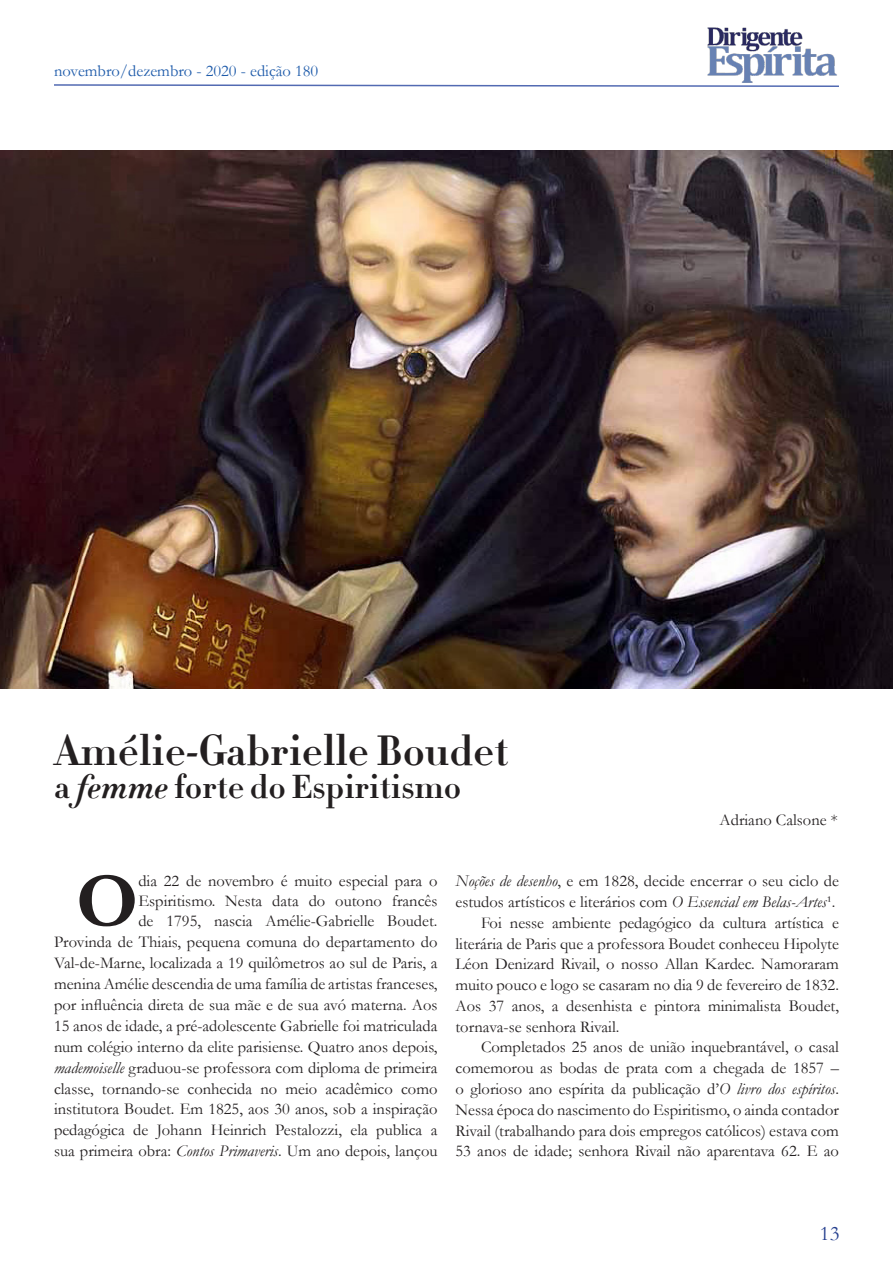
<style>
.page{position:relative;width:893px;height:1263px;background:#fff}
.page>*{position:absolute;margin:0;border:0;box-sizing:border-box;transform-origin:0 0}
.t1{font:700 78.75px "Garamond";color:#231f20}
.t2{font:42px "Didot HTF B06 Bold";color:#231f20}
.t3{font:33px "Didot HTF B06 Bold";color:#231f20}
.t4{font:21px "Garamond";color:#253f8e}
.t5{font:16.5px/20.7px "Garamond";color:#231f20;text-align:justify}
.t6{font:16.5px "Garamond";color:#1e5baa}
.s1{font-family:"Didot HTF B06 Bold Ital"}
.s2{font-style:italic}
</style>
<div class="page">
<svg style="left:54px;top:84px;width:785px;height:3px"></svg>
<img style="left:707px;top:27px;width:130px;height:56px">
<img style="left:0;top:150px;width:893px;height:538px">
<p class="t6" style="left:54px;top:60px;width:266px">novembro/dezembro - 2020 - edição 180</p>
<p class="t2" style="left:54px;top:724px;width:456px">Amélie-Gabrielle Boudet</p>
<p class="t3" style="left:54px;top:766px;width:409px">a <span class="s1">femme</span> forte do Espiritismo</p>
<p class="t5" style="left:720px;top:809px;width:120px">Adriano Calsone *</p>
<p class="t1" style="left:76px;top:847px;width:64px">O</p>
<p class="t5" style="left:54px;top:870px;width:385px;text-align:right">dia 22 de novembro é muito especial para o<br>Espiritismo. Nesta data do outono francês<br>de 1795, nascia Amélie-Gabrielle Boudet.<br>Provinda de Thiais, pequena comuna do departamento do Val-de-Marne, localizada a 19 quilômetros ao sul de Paris, a menina Amélie descendia de uma família de artistas franceses, por influência direta de sua mãe e de sua avó materna. Aos 15 anos de idade, a pré-adolescente Gabrielle foi matriculada num colégio interno da elite parisiense. Quatro anos depois, <span class="s2">mademoiselle</span> graduou-se professora com diploma de primeira classe, tornando-se conhecida no meio acadêmico como institutora Boudet. Em 1825, aos 30 anos, sob a inspiração pedagógica de Johann Heinrich Pestalozzi, ela publica a sua primeira obra: <span class="s2">Contos Primaveris</span>. Um ano depois, lançou</p>
<p class="t5" style="left:455px;top:870px;width:385px"><span class="s2">Noções de desenho</span>, e em 1828, decide encerrar o seu ciclo de estudos artísticos e literários com <span class="s2">O Essencial em Belas-Artes</span>¹.</p>
<p class="t5" style="left:455px;top:912px;width:385px;text-indent:26px">Foi nesse ambiente pedagógico da cultura artística e literária de Paris que a professora Boudet conheceu Hipolyte Léon Denizard Rivail, o nosso Allan Kardec. Namoraram muito pouco e logo se casaram no dia 9 de fevereiro de 1832.<br>Aos 37 anos, a desenhista e pintora minimalista Boudet, tornava-se senhora Rivail.</p>
<p class="t5" style="left:455px;top:1036px;width:385px;text-indent:26px">Completados 25 anos de união inquebrantável, o casal comemorou as bodas de prata com a chegada de 1857 – o glorioso ano espírita da publicação d’<span class="s2">O livro dos espíritos</span>.<br>Nessa época do nascimento do Espiritismo, o ainda contador Rivail (trabalhando para dois empregos católicos) estava com 53 anos de idade; senhora Rivail não aparentava 62. E ao</p>
<p class="t4" style="left:820px;top:1219px;width:21px">13</p>
</div>
